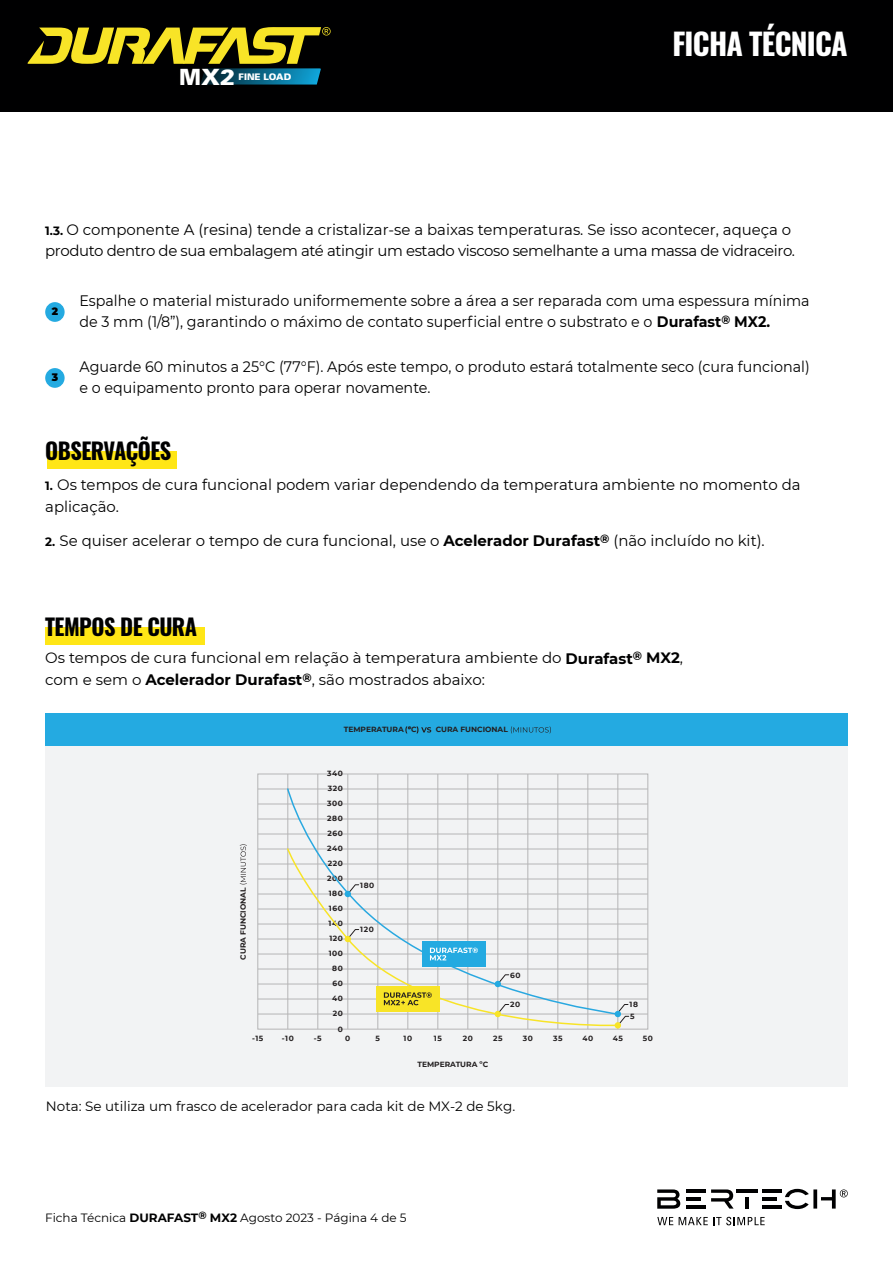
<style>
.page{position:relative;width:893px;height:1263px;background:#fff}
.page>*{position:absolute;margin:0;border:0;box-sizing:border-box;transform-origin:0 0}
.t1{font:700 30px "Oswald";letter-spacing:-.025em;color:#fff}
.t2{font:700 22.8px "Oswald";letter-spacing:-.025em;color:#000001}
.t3{font:900 22.35px "Univers";color:#fff}
.t4{font:15.15px/21.3px "Montserrat";color:#000001;scale:.94 1}
.t5{font:15.15px/21.3px "Montserrat";letter-spacing:-.02em;color:#000001}
.t6{font:15.15px/21.3px "Montserrat";color:#000001}
.t7{font:15px/21.3px "Montserrat";color:#000001}
.t8{font:13.5px "Montserrat";color:#000001}
.t9{font:12px "Montserrat";color:#000001}
.t10{font:900 10.65px "Montserrat";color:#000001}
.t11{font:900 9px "Univers";color:#fff}
.t12{font:700 7.5px/15px "Montserrat";letter-spacing:.07em;color:#231f20;text-align:right}
.t13{font:700 7.5px "Montserrat";color:#231f20}
.s1{font-weight:700;font-size:12px}
.s2{font-weight:700}
.s3{font-weight:700;font-size:15.15px}
</style>
<div class="page">
<div style="left:45px;top:302px;width:20px;height:20px;background:#24aae1;border-radius:50%"></div>
<div style="left:45px;top:368px;width:20px;height:20px;background:#24aae1;border-radius:50%"></div>
<div style="left:47px;top:451px;width:129px;height:18px;background:#ffe616"></div>
<div style="left:45px;top:746px;width:803px;height:340px;background:#f2f3f4"></div>
<div style="left:45px;top:713px;width:803px;height:33px;background:#24aae1"></div>
<svg style="left:240px;top:844px;width:7px;height:40px"></svg>
<hr style="left:258px;top:789px;width:390px;height:1px;background:#231f20">
<hr style="left:258px;top:804px;width:390px;height:1px;background:#231f20">
<hr style="left:258px;top:819px;width:390px;height:1px;background:#231f20">
<hr style="left:258px;top:834px;width:390px;height:1px;background:#231f20">
<hr style="left:258px;top:849px;width:390px;height:1px;background:#231f20">
<hr style="left:258px;top:864px;width:390px;height:1px;background:#231f20">
<hr style="left:258px;top:879px;width:390px;height:1px;background:#231f20">
<hr style="left:258px;top:894px;width:390px;height:1px;background:#231f20">
<hr style="left:258px;top:909px;width:390px;height:1px;background:#231f20">
<hr style="left:258px;top:924px;width:390px;height:1px;background:#231f20">
<hr style="left:258px;top:939px;width:390px;height:1px;background:#231f20">
<hr style="left:258px;top:954px;width:390px;height:1px;background:#231f20">
<hr style="left:258px;top:969px;width:390px;height:1px;background:#231f20">
<hr style="left:258px;top:984px;width:390px;height:1px;background:#231f20">
<hr style="left:258px;top:999px;width:390px;height:1px;background:#231f20">
<hr style="left:258px;top:1014px;width:390px;height:1px;background:#231f20">
<hr style="left:288px;top:774px;width:1px;height:255px;background:#231f20">
<hr style="left:318px;top:774px;width:1px;height:255px;background:#231f20">
<hr style="left:348px;top:774px;width:1px;height:255px;background:#231f20">
<hr style="left:378px;top:774px;width:1px;height:255px;background:#231f20">
<hr style="left:408px;top:774px;width:1px;height:255px;background:#231f20">
<hr style="left:438px;top:774px;width:1px;height:255px;background:#231f20">
<hr style="left:468px;top:774px;width:1px;height:255px;background:#231f20">
<hr style="left:498px;top:774px;width:1px;height:255px;background:#231f20">
<hr style="left:528px;top:774px;width:1px;height:255px;background:#231f20">
<hr style="left:558px;top:774px;width:1px;height:255px;background:#231f20">
<hr style="left:588px;top:774px;width:1px;height:255px;background:#231f20">
<hr style="left:618px;top:774px;width:1px;height:255px;background:#231f20">
<svg style="left:286px;top:787px;width:333px;height:60px"></svg>
<svg style="left:286px;top:847px;width:333px;height:183px"></svg>
<svg style="left:345px;top:884px;width:14px;height:13px"></svg>
<svg style="left:495px;top:974px;width:14px;height:13px"></svg>
<svg style="left:615px;top:1004px;width:14px;height:24px"></svg>
<svg style="left:495px;top:1004px;width:14px;height:13px"></svg>
<svg style="left:345px;top:929px;width:14px;height:13px"></svg>
<svg style="left:405px;top:726px;width:26px;height:7px"></svg>
<svg style="left:511px;top:726px;width:40px;height:7px"></svg>
<div style="left:422px;top:941px;width:64px;height:26px;background:#24aae1"></div>
<svg style="left:430px;top:947px;width:48px;height:13px"></svg>
<div style="left:376px;top:986px;width:64px;height:25px;background:#f8e427"></div>
<svg style="left:384px;top:992px;width:48px;height:13px"></svg>
<div style="left:45px;top:627px;width:160px;height:18px;background:#ffe616"></div>
<hr style="left:745px;top:1197px;width:4px;height:11px;background:#000001">
<hr style="left:686px;top:1189px;width:20px;height:4px;background:#000001">
<hr style="left:686px;top:1205px;width:20px;height:4px;background:#000001">
<hr style="left:686px;top:1197px;width:15px;height:3px;background:#000001">
<hr style="left:762px;top:1189px;width:19px;height:4px;background:#000001">
<hr style="left:762px;top:1205px;width:19px;height:4px;background:#000001">
<hr style="left:762px;top:1197px;width:15px;height:3px;background:#000001">
<hr style="left:736px;top:1189px;width:22px;height:4px;background:#000001">
<svg style="left:711px;top:1189px;width:23px;height:19px"></svg>
<svg style="left:657px;top:1189px;width:23px;height:20px"></svg>
<svg style="left:785px;top:1189px;width:63px;height:20px"></svg>
<svg style="left:657px;top:1217px;width:16px;height:8px"></svg>
<svg style="left:679px;top:1217px;width:86px;height:8px"></svg>
<div style="left:0;top:0;width:893px;height:112px;background:#000001"></div>
<svg style="left:28px;top:27px;width:303px;height:58px"></svg>
<h3 class="t3" style="left:179px;top:62px;width:57px">MX2</h3>
<p class="t11" style="left:238px;top:71px;width:54px">FINE LOAD</p>
<h1 class="t1" style="left:672px;top:23px;width:177px">FICHA TÉCNICA</h1>
<p class="t5" style="left:45px;top:218px;width:751px"><span class="s1">1.3.</span> O componente A (resina) tende a cristalizar-se a baixas temperaturas. Se isso acontecer, aqueça o produto dentro de sua embalagem até atingir um estado viscoso semelhante a uma massa de vidraceiro.</p>
<p class="t10" style="left:52px;top:303px;width:8px">2</p>
<p class="t10" style="left:52px;top:369px;width:8px">3</p>
<p class="t4" style="left:80px;top:289px;width:778px">Espalhe o material misturado uniformemente sobre a área a ser reparada com uma espessura mínima de 3 mm (1/8”), garantindo o máximo de contato superficial entre o substrato e o <span class="s2">Durafast</span><sup>®</sup> <span class="s2">MX2.</span></p>
<p class="t4" style="left:80px;top:355px;width:778px">Aguarde 60 minutos a 25°C (77°F). Após este tempo, o produto estará totalmente seco (cura funcional) e o equipamento pronto para operar novamente.</p>
<h2 class="t2" style="left:45px;top:435px;width:128px">OBSERVAÇÕES</h2>
<p class="t6" style="left:45px;top:474px;width:757px"><span class="s1">1.</span> Os tempos de cura funcional podem variar dependendo da temperatura ambiente no momento da aplicação.</p>
<p class="t6" style="left:45px;top:530px;width:721px"><span class="s1">2.</span> Se quiser acelerar o tempo de cura funcional, use o <span class="s2">Acelerador Durafast</span><sup>®</sup> (não incluído no kit).</p>
<h2 class="t2" style="left:45px;top:611px;width:153px">TEMPOS DE CURA</h2>
<p class="t7" style="left:45px;top:647px;width:639px">Os tempos de cura funcional em relação à temperatura ambiente do <span class="s3">Durafast</span><sup>®</sup> <span class="s2">MX2</span>, com e sem o <span class="s3">Acelerador Durafast</span><sup>®</sup>, são mostrados abaixo:</p>
<p class="t13" style="left:238px;top:959px;width:74px;rotate:-90deg">CURA FUNCIONAL</p>
<p class="t13" style="left:344px;top:724px;width:74px">TEMPERATURA ºC</p>
<p class="t13" style="left:436px;top:724px;width:74px">CURA FUNCIONAL</p>
<p class="t12" style="left:327px;top:765px;width:17px">340<br>320<br>300<br>280<br>260<br>240<br>220<br>200<br>180<br>160<br>140<br>120<br>100<br>80<br>60<br>40<br>20<br>0</p>
<p class="t12" style="left:360px;top:877px;width:16px">180</p>
<p class="t12" style="left:360px;top:922px;width:15px">120</p>
<p class="t12" style="left:510px;top:967px;width:12px">60</p>
<p class="t12" style="left:510px;top:997px;width:12px">20</p>
<p class="t12" style="left:629px;top:997px;width:10px">18</p>
<p class="t12" style="left:630px;top:1008px;width:6px">5</p>
<p class="t12" style="left:252px;top:1031px;width:13px">-15</p>
<p class="t12" style="left:282px;top:1031px;width:13px">-10</p>
<p class="t12" style="left:314px;top:1031px;width:9px">-5</p>
<p class="t12" style="left:345px;top:1031px;width:7px">0</p>
<p class="t12" style="left:376px;top:1031px;width:6px">5</p>
<p class="t12" style="left:403px;top:1031px;width:10px">10</p>
<p class="t12" style="left:434px;top:1031px;width:9px">15</p>
<p class="t12" style="left:463px;top:1031px;width:12px">20</p>
<p class="t12" style="left:493px;top:1031px;width:11px">25</p>
<p class="t12" style="left:523px;top:1031px;width:12px">30</p>
<p class="t12" style="left:553px;top:1031px;width:11px">35</p>
<p class="t12" style="left:582px;top:1031px;width:12px">40</p>
<p class="t12" style="left:613px;top:1031px;width:12px">45</p>
<p class="t12" style="left:643px;top:1031px;width:12px">50</p>
<p class="t13" style="left:417px;top:1059px;width:72px">TEMPERATURA ºC</p>
<p class="t8" style="left:46px;top:1097px;width:471px">Nota: Se utiliza um frasco de acelerador para cada kit de MX-2 de 5kg.</p>
<p class="t9" style="left:45px;top:1210px;width:363px">Ficha Técnica <span class="s2">DURAFAST</span><sup>®</sup> <span class="s2">MX2</span> Agosto 2023 - Página 4 de 5</p>
</div>
